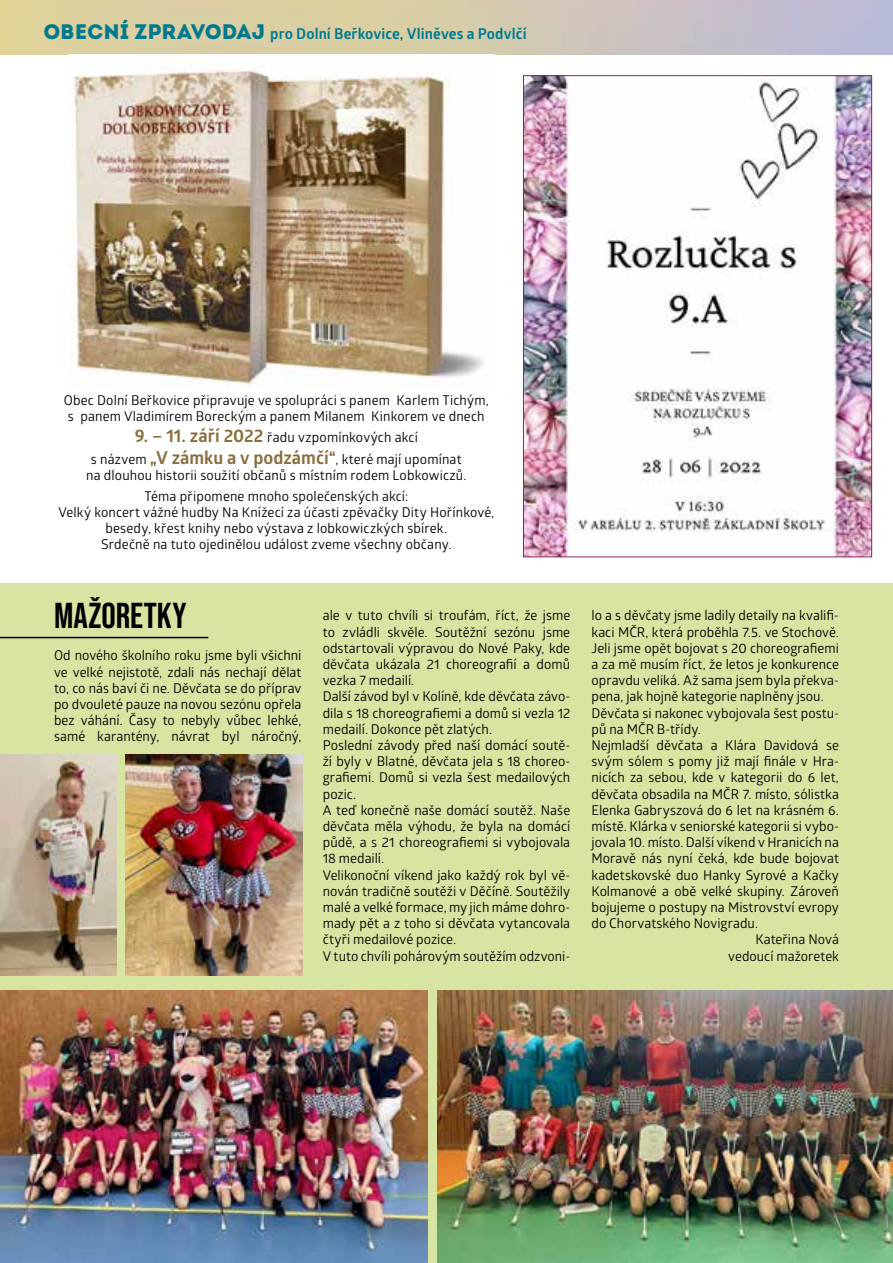
<style>
.page{position:relative;width:893px;height:1263px;background:#fff}
.page>*{position:absolute;margin:0;border:0;box-sizing:border-box;transform-origin:0 0}
.t1{font:36px "Bebas Neue";letter-spacing:.005em;color:#000}
.t2{font:700 15px "Glober";letter-spacing:.01em;color:#00798f}
.t3{font:13.5px/16.2px "Glober";letter-spacing:.005em;color:#000;text-align:center}
.s1{font-family:"Intro";font-weight:400;font-size:21px}
.s2{font-weight:700;font-size:18px;color:#896e3d}
</style>
<div class="page">
<div style="left:0;top:584px;width:893px;height:679px;background:#d7e4a2"></div>
<img style="left:0;top:754px;width:117px;height:221px">
<img style="left:125px;top:754px;width:178px;height:221px">
<img style="left:437px;top:990px;width:456px;height:273px">
<img style="left:0;top:990px;width:427px;height:273px">
<img style="left:525px;top:77px;width:345px;height:478px">
<img style="left:70px;top:64px;width:414px;height:323px">
<hr style="left:0;top:637px;width:208px;height:1px;background:#000">
<p class="t2" style="left:43px;top:23px;width:485px"><span class="s1">OBECNÍ ZPRAVODAJ</span> pro Dolní Beřkovice, Vliněves a Podvlčí</p>
<p class="t3" style="left:64px;top:391px;width:427px">Obec Dolní Beřkovice připravuje ve spolupráci s panem Karlem Tichým, s panem Vladimírem Boreckým a panem Milanem Kinkorem ve dnech</p>
<p class="t3" style="left:91px;top:426px;width:372px;line-height:21.6px"><span class="s2">9. – 11. září 2022</span> řadu vzpomínkových akcí<br>s názvem <span class="s2">„V zámku a v podzámčí“</span>, které mají upomínat</p>
<p class="t3" style="left:86px;top:465px;width:382px;line-height:20.4px">na dlouhou historii soužití občanů s místním rodem Lobkowiczů.<br>Téma připomene mnoho společenských akcí:</p>
<p class="t3" style="left:58px;top:503px;width:437px">Velký koncert vážné hudby Na Knížecí za účasti zpěvačky Dity Hořínkové, besedy, křest knihy nebo výstava z lobkowiczkých sbírek.<br>Srdečně na tuto ojedinělou událost zveme všechny občany.</p>
<h1 class="t1" style="left:54px;top:595px;width:134px">MAŽORETKY</h1>
<p class="t3" style="left:54px;top:647px;width:249px;text-align:justify">Od nového školního roku jsme byli všichni ve velké nejistotě, zdali nás nechají dělat to, co nás baví či ne. Děvčata se do příprav po dvouleté pauze na novou sezónu opřela bez váhání. Časy to nebyly vůbec lehké, samé karantény, návrat byl náročný,</p>
<p class="t3" style="left:323px;top:607px;width:249px;text-align:left">ale v tuto chvíli si troufám, říct, že jsme to zvládli skvěle. Soutěžní sezónu jsme odstartovali výpravou do Nové Paky, kde děvčata ukázala 21 choreografií a domů vezka 7 medailí.<br>Další závod byl v Kolíně, kde děvčata závo&shy;dila s 18 choreografiemi a domů si vezla 12 medailí. Dokonce pět zlatých.<br>Poslední závody před naší domácí soutě&shy;ží byly v Blatné, děvčata jela s 18 choreo&shy;grafiemi. Domů si vezla šest medailových pozic.<br>A teď konečně naše domácí soutěž. Naše děvčata měla výhodu, že byla na domácí půdě, a s 21 choreografiemi si vybojovala 18 medailí.<br>Velikonoční víkend jako každý rok byl vě&shy;nován tradičně soutěži v Děčíně. Soutěžily malé a velké formace, my jich máme dohro&shy;mady pět a z toho si děvčata vytancovala čtyři medailové pozice.<br>V tuto chvíli pohárovým soutěžím odzvoni-</p>
<p class="t3" style="left:591px;top:607px;width:249px">lo a s děvčaty jsme ladily detaily na kvalifi-</p>
<p class="t3" style="left:591px;top:623px;width:249px">kaci MČR, která proběhla 7.5. ve Stochově.</p>
<p class="t3" style="left:591px;top:639px;width:249px">Jeli jsme opět bojovat s 20 choreografiemi</p>
<p class="t3" style="left:591px;top:655px;width:249px">a za mě musím říct, že letos je konkurence</p>
<p class="t3" style="left:591px;top:672px;width:249px">opravdu veliká. Až sama jsem byla překva-</p>
<p class="t3" style="left:591px;top:688px;width:234px">pena, jak hojně kategorie naplněny jsou.</p>
<p class="t3" style="left:591px;top:704px;width:249px">Děvčata si nakonec vybojovala šest postu-</p>
<p class="t3" style="left:591px;top:720px;width:111px">pů na MČR B-třídy.</p>
<p class="t3" style="left:591px;top:736px;width:249px">Nejmladší děvčata a Klára Davidová se</p>
<p class="t3" style="left:591px;top:753px;width:249px">svým sólem s pomy již mají finále v Hra-</p>
<p class="t3" style="left:591px;top:769px;width:249px">nicích za sebou, kde v kategorii do 6 let,</p>
<p class="t3" style="left:591px;top:785px;width:249px">děvčata obsadila na MČR 7. místo, sólistka</p>
<p class="t3" style="left:591px;top:801px;width:249px">Elenka Gabryszová do 6 let na krásném 6.</p>
<p class="t3" style="left:591px;top:817px;width:249px">místě. Klárka v seniorské kategorii si vybo-</p>
<p class="t3" style="left:591px;top:834px;width:249px">jovala 10. místo. Další víkend v Hranicích na</p>
<p class="t3" style="left:591px;top:850px;width:249px">Moravě nás nyní čeká, kde bude bojovat</p>
<p class="t3" style="left:591px;top:866px;width:249px">kadetskovské duo Hanky Syrové a Kačky</p>
<p class="t3" style="left:591px;top:882px;width:249px">Kolmanové a obě velké skupiny. Zároveň</p>
<p class="t3" style="left:591px;top:898px;width:249px">bojujeme o postupy na Mistrovství evropy</p>
<p class="t3" style="left:591px;top:915px;width:168px">do Chorvatského Novigradu.</p>
<p class="t3" style="left:755px;top:931px;width:85px">Kateřina Nová</p>
<p class="t3" style="left:728px;top:947px;width:112px">vedoucí mažoretek</p>
</div>
